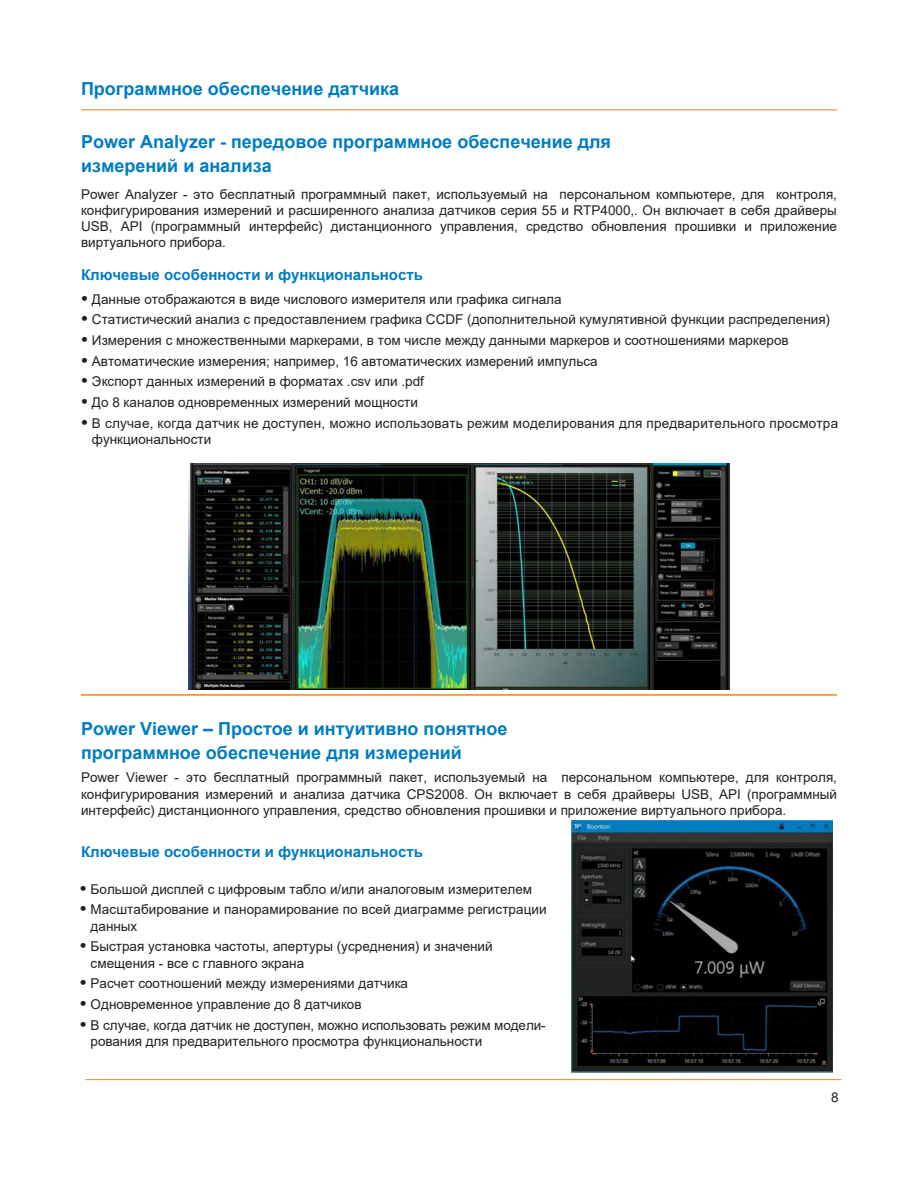
<style>
.page{position:relative;width:918px;height:1188px;background:#fff}
.page>*{position:absolute;margin:0;border:0;box-sizing:border-box;transform-origin:0 0}
.tagline{font:700 18px/24px "Arial";color:#007cc2}
.bullets{font:700 18px/24px "Arial";color:#007cc2}
.Section_title{font:700 15px "Arial";color:#007cc2}
.tagline-2{font:700 15px "Arial";color:#007cc2}
.bullets-2{font:13.5px/16.2px "Arial";color:#231f20}
.tagline-3{font:13.5px/16.2px "Arial";color:#231f20}
.s1{font-family:"Zwo Pro";font-weight:300;font-size:16.5px}
</style>
<div class="page">
<hr style="left:81px;top:109px;width:756px;height:1px;background:#f58220">
<hr style="left:81px;top:694px;width:756px;height:2px;background:#f58220">
<hr style="left:86px;top:1079px;width:756px;height:1px;background:#f58220">
<img style="left:189px;top:464px;width:540px;height:226px">
<img style="left:572px;top:821px;width:260px;height:251px">
<p class="tagline" style="left:81px;top:77px;width:320px">Программное обеспечение датчика</p>
<p class="tagline" style="left:81px;top:130px;width:532px">Power Analyzer - передовое программное обеспечение для измерений и анализа</p>
<p class="tagline-3" style="left:81px;top:186px;width:758px;text-align:justify">Power Analyzer - это бесплатный программный пакет, используемый на персональном компьютере, для контроля, конфигурирования измерений и расширенного анализа датчиков серия 55 и RTP4000,. Он включает в себя драйверы USB, API (программный интерфейс) дистанционного управления, средство обновления прошивки и приложение виртуального прибора.</p>
<p class="tagline-2" style="left:81px;top:264px;width:344px">Ключевые особенности и функциональность</p>
<p class="bullets-2" style="left:81px;top:291px;width:482px"><span class="s1">•</span> Данные отображаются в виде числового измерителя или графика сигнала</p>
<p class="bullets-2" style="left:81px;top:311px;width:750px"><span class="s1">•</span> Статистический анализ с предоставлением графика CCDF (дополнительной кумулятивной функции распределения)</p>
<p class="bullets-2" style="left:81px;top:332px;width:709px"><span class="s1">•</span> Измерения с множественными маркерами, в том числе между данными маркеров и соотношениями маркеров</p>
<p class="bullets-2" style="left:81px;top:353px;width:518px"><span class="s1">•</span> Автоматические измерения; например, 16 автоматических измерений импульса</p>
<p class="bullets-2" style="left:81px;top:373px;width:344px"><span class="s1">•</span> Экспорт данных измерений в форматах .csv или .pdf</p>
<p class="bullets-2" style="left:81px;top:394px;width:338px"><span class="s1">•</span> До 8 каналов одновременных измерений мощности</p>
<p class="bullets-2" style="left:92px;top:415px;width:748px;text-indent:-11px"><span class="s1">•</span> В случае, когда датчик не доступен, можно использовать режим моделирования для предварительного просмотра функциональности</p>
<p class="bullets" style="left:81px;top:717px;width:428px">Power Viewer – Простое и интуитивно понятное программное обеспечение для измерений</p>
<p class="bullets-2" style="left:81px;top:770px;width:758px;text-align:justify">Power Viewer - это бесплатный программный пакет, используемый на персональном компьютере, для контроля, конфигурирования измерений и анализа датчика CPS2008. Он включает в себя драйверы USB, API (программный интерфейс) дистанционного управления, средство обновления прошивки и приложение виртуального прибора.</p>
<p class="Section_title" style="left:81px;top:841px;width:344px">Ключевые особенности и функциональность</p>
<p class="tagline-3" style="left:80px;top:881px;width:454px"><span class="s1">•</span> Большой дисплей с цифровым табло и/или аналоговым измерителем</p>
<p class="tagline-3" style="left:91px;top:902px;width:458px;text-indent:-11px"><span class="s1">•</span> Масштабирование и панорамирование по всей диаграмме регистрации данных</p>
<p class="tagline-3" style="left:91px;top:938px;width:404px;text-indent:-11px"><span class="s1">•</span> Быстрая установка частоты, апертуры (усреднения) и значений смещения - все с главного экрана</p>
<p class="tagline-3" style="left:80px;top:975px;width:330px"><span class="s1">•</span> Расчет соотношений между измерениями датчика</p>
<p class="tagline-3" style="left:80px;top:996px;width:283px"><span class="s1">•</span> Одновременное управление до 8 датчиков</p>
<p class="tagline-3" style="left:91px;top:1017px;width:457px;text-indent:-11px"><span class="s1">•</span> В случае, когда датчик не доступен, можно использовать режим модели&shy;рования для предварительного просмотра функциональности</p>
<p class="tagline-3" style="left:831px;top:1089px;width:9px">8</p>
</div>
